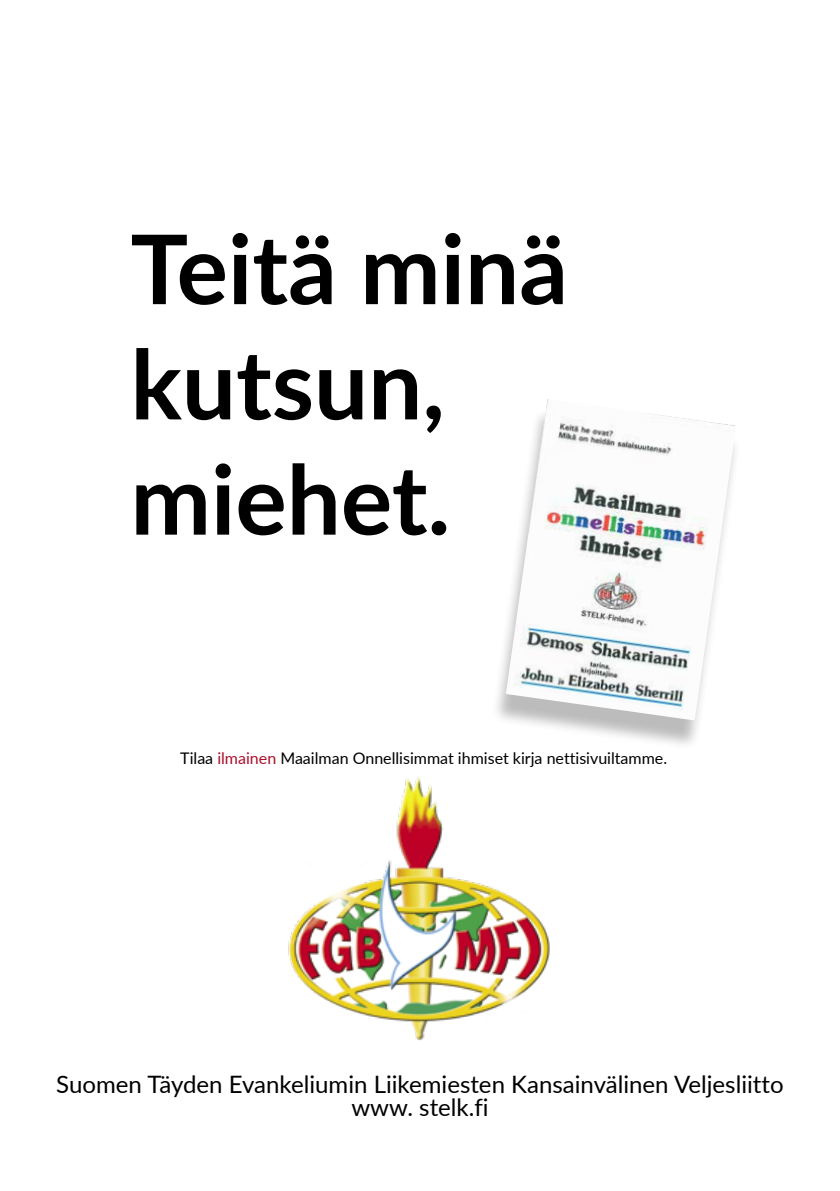
<style>
.page{position:relative;width:840px;height:1191px;background:#fff}
.page>*{position:absolute;margin:0;border:0;box-sizing:border-box;transform-origin:0 0}
.t1{font:700 96px/115.2px "Lato";color:#000}
.t2{font:24px/23px "Lato";color:#000;text-align:center}
.t3{font:16px "Lato";color:#000}
.s1{color:#ac0f2c}
</style>
<div class="page">
<img style="left:288px;top:777px;width:262px;height:263px">
<div style="left:490px;top:408px;width:251px;height:342px;background:#000;opacity:.27"></div>
<img style="left:505px;top:399px;width:230px;height:321px">
<h1 class="t1" style="left:130px;top:207px;width:438px">Teitä minä kutsun, miehet.</h1>
<p class="t3" style="left:180px;top:747px;width:488px">Tilaa <span class="s1">ilmainen</span> Maailman Onnellisimmat ihmiset kirja nettisivuiltamme.</p>
<p class="t2" style="left:56px;top:1072px;width:728px">Suomen Täyden Evankeliumin Liikemiesten Kansainvälinen Veljesliitto www. stelk.fi</p>
</div>
